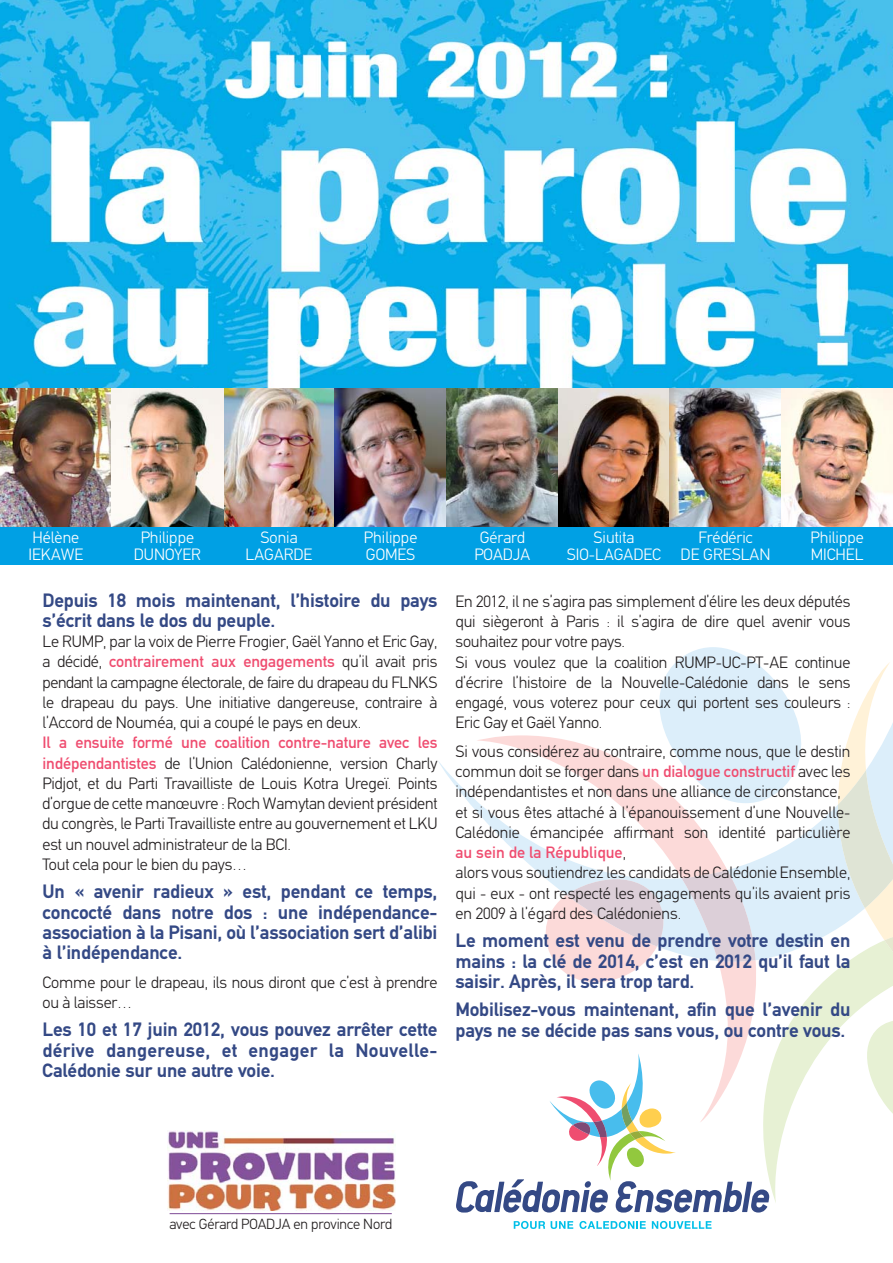
<style>
.page{position:relative;width:893px;height:1263px;background:#fff}
.page>*{position:absolute;margin:0;border:0;box-sizing:border-box;transform-origin:0 0}
.t1{font:700 19.5px/20.2px "PF Din Text";letter-spacing:-.01em;color:#344985;text-align:justify}
.t2{font:300 16.5px/20.2px "PF Din Text";letter-spacing:-.01em;color:#231f20}
.t3{font:300 16.5px/17.2px "PF Din Text";color:#fff;text-align:center}
.t4{font:300 14.7px "PF Din Text";letter-spacing:-.01em;color:#231f20}
.s1{font-weight:500;color:#ef4d70}
</style>
<div class="page">
<svg style="left:769px;top:969px;width:69px;height:234px"></svg>
<svg style="left:438px;top:761px;width:400px;height:198px"></svg>
<svg style="left:659px;top:647px;width:160px;height:156px"></svg>
<svg style="left:476px;top:735px;width:286px;height:318px"></svg>
<svg style="left:681px;top:870px;width:74px;height:92px;background:#dedce5"></svg>
<svg style="left:541px;top:879px;width:122px;height:103px"></svg>
<svg style="left:838px;top:662px;width:55px;height:452px"></svg>
<img style="left:0;top:0;width:893px;height:389px">
<div style="left:0;top:515px;width:893px;height:50px;background:#00a0e4"></div>
<img style="left:223px;top:389px;width:112px;height:138px">
<img style="left:335px;top:389px;width:111px;height:138px">
<img style="left:446px;top:389px;width:112px;height:138px">
<img style="left:558px;top:389px;width:112px;height:138px">
<img style="left:670px;top:389px;width:111px;height:138px">
<img style="left:0;top:389px;width:112px;height:138px">
<img style="left:112px;top:389px;width:111px;height:138px">
<img style="left:781px;top:389px;width:112px;height:138px">
<svg style="left:456px;top:1053px;width:313px;height:159px"></svg>
<svg style="left:514px;top:1221px;width:31px;height:8px"></svg>
<svg style="left:551px;top:1221px;width:22px;height:8px"></svg>
<svg style="left:579px;top:1221px;width:67px;height:8px"></svg>
<svg style="left:652px;top:1221px;width:60px;height:8px"></svg>
<img style="left:168px;top:1131px;width:227px;height:80px">
<hr style="left:170px;top:1213px;width:222px;height:1px;background:#84529b">
<p class="t3" style="left:28px;top:530px;width:56px;text-align:left">Hélène<br>IEKAWE</p>
<p class="t3" style="left:474px;top:530px;width:57px">Gérard<br>POADJA</p>
<p class="t3" style="left:681px;top:530px;width:91px">Frédéric<br>DE GRESLAN</p>
<p class="t3" style="left:246px;top:530px;width:68px">Sonia<br>LAGARDE</p>
<p class="t3" style="left:364px;top:530px;width:55px;text-align:left">Philippe<br>GOMES</p>
<p class="t3" style="left:567px;top:530px;width:96px">Siutita<br>SIO-LAGADEC</p>
<p class="t3" style="left:810px;top:530px;width:55px;text-align:left">Philippe<br>MICHEL</p>
<p class="t3" style="left:134px;top:530px;width:69px">Philippe<br>DUNOYER</p>
<p class="t1" style="left:43px;top:592px;width:396px">Depuis 18 mois maintenant, l’histoire du pays s’écrit dans le dos du peuple.</p>
<p class="t2" style="left:43px;top:633px;width:396px;text-align:justify">Le RUMP, par la voix de Pierre Frogier, Gaël Yanno et Eric Gay, a décidé, <span class="s1">contrairement aux engagements</span> qu’il avait pris pendant la campagne électorale, de faire du drapeau du FLNKS le drapeau du pays. Une initiative dangereuse, contraire à l’Accord de Nouméa, qui a coupé le pays en deux.</p>
<p class="t2" style="left:43px;top:734px;width:396px"><span class="s1">Il a ensuite formé une coalition contre-nature avec les indépendantistes</span> de l’Union Calédonienne, version Charly Pidjot, et du Parti Travailliste de Louis Kotra Uregeï. Points d’orgue de cette manœuvre : Roch Wamytan devient président du congrès, le Parti Travailliste entre au gouvernement et LKU est un nouvel administrateur de la BCI.<br>Tout cela pour le bien du pays…</p>
<p class="t1" style="left:43px;top:883px;width:396px">Un « avenir radieux » est, pendant ce temps, concocté dans notre dos : une indépendance&shy;association à la Pisani, où l’association sert d’alibi à l’indépendance.</p>
<p class="t2" style="left:43px;top:973px;width:396px">Comme pour le drapeau, ils nous diront que c’est à prendre ou à laisser…</p>
<p class="t1" style="left:43px;top:1021px;width:396px">Les 10 et 17 juin 2012, vous pouvez arrêter cette dérive dangereuse, et engager la Nouvelle-Calédonie sur une autre voie.</p>
<p class="t2" style="left:455px;top:593px;width:396px">En 2012, il ne s’agira pas simplement d’élire les deux députés qui siègeront à Paris : il s’agira de dire quel avenir vous souhaitez pour votre pays.<br>Si vous voulez que la coalition RUMP-UC-PT-AE continue d’écrire l’histoire de la Nouvelle-Calédonie dans le sens engagé, vous voterez pour ceux qui portent ses couleurs :<br>Eric Gay et Gaël Yanno.</p>
<p class="t2" style="left:455px;top:743px;width:396px">Si vous considérez au contraire, comme nous, que le destin commun doit se forger dans <span class="s1">un dialogue constructif</span> avec les indépendantistes et non dans une alliance de circonstance, et si vous êtes attaché à l’épanouissement d’une Nouvelle-Calédonie émancipée affirmant son identité particulière <span class="s1">au sein de la République</span>,<br>alors vous soutiendrez les candidats de Calédonie Ensemble, qui - eux - ont respecté les engagements qu’ils avaient pris en 2009 à l’égard des Calédoniens.</p>
<p class="t1" style="left:455px;top:932px;width:396px">Le moment est venu de prendre votre destin en mains : la clé de 2014, c’est en 2012 qu’il faut la saisir. Après, il sera trop tard.</p>
<p class="t1" style="left:455px;top:1001px;width:396px">Mobilisez-vous maintenant, afin que l’avenir du pays ne se décide pas sans vous, ou contre vous.</p>
<p class="t4" style="left:169px;top:1219px;width:224px">avec Gérard POADJA en province Nord</p>
</div>
